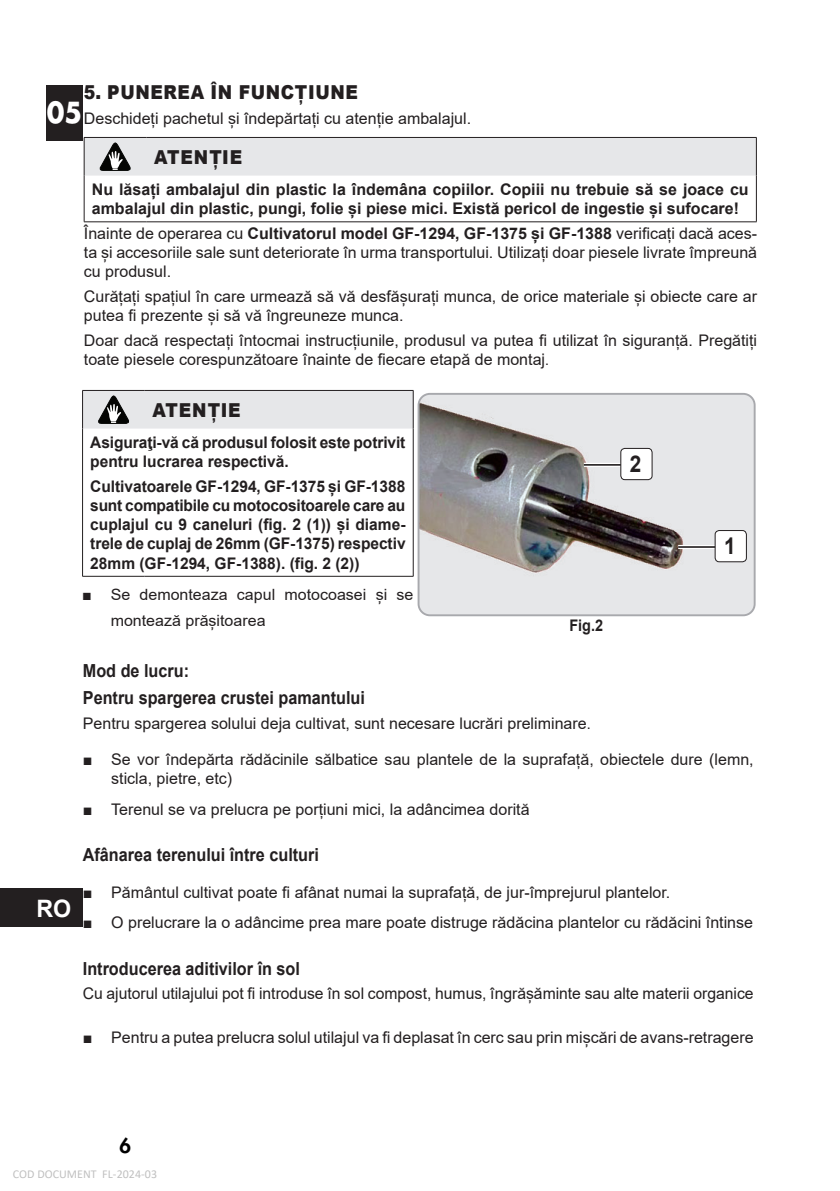
<style>
.page{position:relative;width:840px;height:1191px;background:#fff}
.page>*{position:absolute;margin:0;border:0;box-sizing:border-box;transform-origin:0 0}
.t1{font:700 28.2px "Futura";color:#fff;scale:.91 1}
.t2{font:700 24px "Arial";color:#fff}
.t3{font:700 23px "Arial";color:#231f20;scale:.9 1}
.t4{font:800 20px "Futura";color:#000}
.t5{font:900 19.2px "Arial";letter-spacing:.035em;color:#231f20;scale:.9 1}
.t6{font:700 18px/27.2px "Arial";color:#231f20;scale:.9 1}
.t7{font:16px/19.2px "Arial";color:#231f20}
.t8{font:700 16px/19.2px "Arial";color:#231f20}
.t9{font:700 16px "Arial";color:#231f20;scale:.9 1}
.t10{font:15.6px/26.4px "Arial";color:#231f20}
.t11{font:12px "Calibri";letter-spacing:.005em;color:#c0c0c0}
.s1{font-weight:700}
.s2{font-size:15.4px}
</style>
<div class="page">
<div style="left:0;top:888px;width:82px;height:39px;background:#231f20"></div>
<hr style="left:755px;top:176px;width:1px;height:45px;background:#231f20">
<hr style="left:84px;top:176px;width:1px;height:45px;background:#231f20">
<hr style="left:84px;top:221px;width:62px;height:1px;background:#231f20">
<hr style="left:146px;top:221px;width:610px;height:1px;background:#231f20">
<svg style="left:84px;top:137px;width:672px;height:39px;background:#dcdddf"></svg>
<hr style="left:412px;top:428px;width:1px;height:148px;background:#231f20">
<hr style="left:82px;top:428px;width:1px;height:148px;background:#231f20">
<hr style="left:82px;top:576px;width:63px;height:1px;background:#231f20">
<hr style="left:145px;top:576px;width:268px;height:1px;background:#231f20">
<svg style="left:82px;top:390px;width:331px;height:38px;background:#d9dadc"></svg>
<div style="left:418px;top:394px;width:336px;height:221px;background:#e6e7e9;border-radius:11px"></div>
<img style="left:420px;top:396px;width:263px;height:177px">
<div style="left:417px;top:393px;width:338px;height:223px;border:2px solid #a8a9ad;border-radius:11px"></div>
<hr style="left:677px;top:545px;width:48px;height:4px;background:#fff">
<hr style="left:677px;top:546px;width:48px;height:2px;background:#231f20">
<div style="left:714px;top:530px;width:32px;height:32px;background:#fff;border-radius:4px"></div>
<div style="left:714px;top:530px;width:32px;height:32px;border:1px solid #231f20;border-radius:4px"></div>
<hr style="left:583px;top:463px;width:48px;height:4px;background:#fff">
<hr style="left:583px;top:464px;width:48px;height:2px;background:#231f20">
<div style="left:620px;top:448px;width:31px;height:31px;background:#fff;border-radius:4px"></div>
<div style="left:620px;top:448px;width:32px;height:32px;border:1px solid #231f20;border-radius:4px"></div>
<div style="left:46px;top:85px;width:37px;height:56px;background:#231f20"></div>
<p class="t5" style="left:84px;top:79px;width:306px">5. PUNEREA ÎN FUNCȚIUNE</p>
<p class="t7" style="left:84px;top:109px;width:388px">Deschideți pachetul și îndepărtați cu atenție ambalajul.</p>
<p class="t5" style="left:154px;top:143px;width:100px">ATENȚIE</p>
<p class="t8" style="left:92px;top:180px;width:658px">Nu lăsați ambalajul din plastic la îndemâna copiilor. Copiii nu trebuie să se joace cu ambalajul din plastic, pungi, folie și piese mici. Există pericol de ingestie și sufocare!</p>
<p class="t7" style="left:84px;top:224px;width:674px;text-align:justify">Înainte de operarea cu <span class="s1">Cultivatorul model GF-1294, GF-1375 și GF-1388</span> verificați dacă aces&shy;ta și accesoriile sale sunt deteriorate în urma transportului. Utilizați doar piesele livrate împreună cu produsul.</p>
<p class="t7" style="left:84px;top:287px;width:674px">Curățați spațiul în care urmează să vă desfășurați munca, de orice materiale și obiecte care ar putea fi prezente și să vă îngreuneze munca.</p>
<p class="t7" style="left:84px;top:331px;width:674px">Doar dacă respectați întocmai instrucțiunile, produsul va putea fi utilizat în siguranță. Pregătiți toate piesele corespunzătoare înainte de fiecare etapă de montaj<span class="s2">.</span></p>
<p class="t5" style="left:152px;top:396px;width:100px">ATENȚIE</p>
<h1 class="t1" style="left:47px;top:93px;width:40px">05</h1>
<h2 class="t2" style="left:36px;top:891px;width:36px">RO</h2>
<p class="t8" style="left:90px;top:433px;width:316px">Asiguraţi-vă că produsul folosit este potrivit pentru lucrarea respectivă.</p>
<p class="t8" style="left:90px;top:477px;width:317px;text-align:justify">Cultivatoarele GF-1294, GF-1375 și GF-1388 sunt compatibile cu motocositoarele care au cuplajul cu 9 caneluri (fig. 2 (1)) și diame&shy;trele de cuplaj de 26mm (GF-1375) respectiv 28mm (GF-1294, GF-1388). (fig. 2 (2))</p>
<p class="t10" style="left:111px;top:581px;width:304px;text-indent:-28px">■ Se demonteaza capul motocoasei și se montează prășitoarea</p>
<h3 class="t3" style="left:629px;top:448px;width:14px">2</h3>
<p class="t9" style="left:569px;top:614px;width:39px">Fig.2</p>
<h3 class="t3" style="left:723px;top:530px;width:14px">1</h3>
<p class="t6" style="left:83px;top:657px;width:315px">Mod de lucru:<br>Pentru spargerea crustei pamantului</p>
<p class="t7" style="left:83px;top:713px;width:509px">Pentru spargerea solului deja cultivat, sunt necesare lucrări preliminare.</p>
<p class="t7" style="left:111px;top:749px;width:643px;text-indent:-28px">■ Se vor îndepărta rădăcinile sălbatice sau plantele de la suprafață, obiectele dure (lemn, sticla, pietre, etc)</p>
<p class="t7" style="left:83px;top:799px;width:448px">■ Terenul se va prelucra pe porțiuni mici, la adâncimea dorită</p>
<p class="t6" style="left:83px;top:841px;width:264px">Afânarea terenului între culturi</p>
<p class="t7" style="left:83px;top:882px;width:588px">■ Pământul cultivat poate fi afânat numai la suprafață, de jur-împrejurul plantelor.</p>
<p class="t7" style="left:83px;top:912px;width:671px">■ O prelucrare la o adâncime prea mare poate distruge rădăcina plantelor cu rădăcini întinse</p>
<p class="t6" style="left:83px;top:954px;width:243px">Introducerea aditivilor în sol</p>
<p class="t7" style="left:83px;top:984px;width:672px">Cu ajutorul utilajului pot fi introduse în sol compost, humus, îngrășăminte sau alte materii organice</p>
<p class="t7" style="left:83px;top:1027px;width:672px">■ Pentru a putea prelucra solul utilajul va fi deplasat în cerc sau prin mișcări de avans-retragere</p>
<p class="t4" style="left:120px;top:1132px;width:13px">6</p>
<p class="t11" style="left:13px;top:1165px;width:146px">COD DOCUMENT FL-2024-03</p>
</div>
